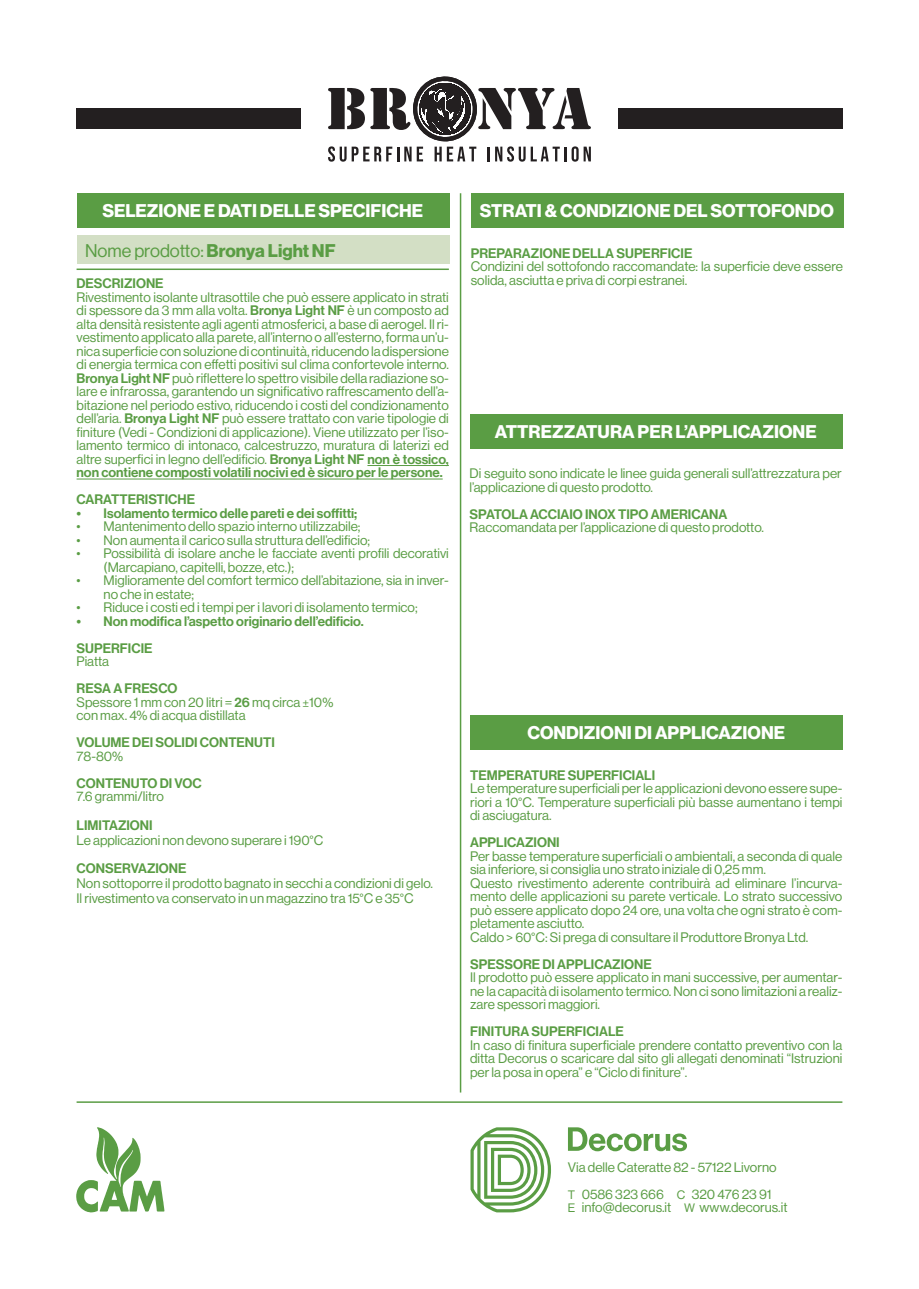
<style>
.page{position:relative;width:919px;height:1289px;background:#fff}
.page>*{position:absolute;margin:0;border:0;box-sizing:border-box;transform-origin:0 0}
.t1{font:18px "N Haas Grotesk DS Pro 75 Bd";color:#fff}
.t2{font:18px "N Haas Grotesk DS Pro 55 Rg";color:#5a9d44}
.t3{font:13.5px/13.5px "N Haas Grotesk DS Pro 55 Rg";color:#5a9d44}
.t4{font:13.5px/27px "N Haas Grotesk DS Pro 65 Md";color:#5a9d44}
.s1{font-family:"N Haas Grotesk DS Pro 75 Bd"}
.s2{font-family:"N Haas Grotesk DS Pro 65 Md"}
.s3{font-size:12px}
</style>
<div class="page">
<svg style="left:328px;top:76px;width:263px;height:86px"></svg>
<div style="left:618px;top:108px;width:224px;height:21px;background:#231f20"></div>
<div style="left:77px;top:108px;width:223px;height:21px;background:#231f20"></div>
<div style="left:77px;top:193px;width:372px;height:35px;background:#5a9d44"></div>
<div style="left:77px;top:235px;width:372px;height:29px;background:#d3dfc5"></div>
<hr style="left:367px;top:465px;width:82px;height:1px;background:#5a9d44">
<hr style="left:77px;top:479px;width:365px;height:1px;background:#5a9d44">
<hr style="left:77px;top:268px;width:372px;height:2px;background:#5a9d44">
<hr style="left:460px;top:193px;width:1px;height:899px;background:#5a9d44">
<hr style="left:77px;top:1101px;width:765px;height:1px;background:#5a9d44">
<div style="left:471px;top:193px;width:372px;height:35px;background:#5a9d44"></div>
<div style="left:470px;top:414px;width:372px;height:34px;background:#5a9d44"></div>
<div style="left:471px;top:715px;width:371px;height:35px;background:#5a9d44"></div>
<svg style="left:76px;top:1127px;width:88px;height:85px"></svg>
<svg style="left:470px;top:1127px;width:81px;height:85px"></svg>
<svg style="left:568px;top:1127px;width:119px;height:24px"></svg>
<h1 class="t1" style="left:102px;top:200px;width:322px">SELEZIONE E DATI DELLE SPECIFICHE</h1>
<h1 class="t2" style="left:85px;top:240px;width:252px">Nome prodotto: <span class="s1">Bronya Light NF</span></h1>
<p class="t4" style="left:77px;top:270px;width:89px">DESCRIZIONE</p>
<p class="t3" style="left:77px;top:290px;width:374px;text-align:justify">Rivestimento isolante ultrasottile che può essere applicato in strati di spessore da 3 mm alla volta. <span class="s2">Bronya Light NF</span> è un composto ad alta densità resistente agli agenti atmosferici, a base di aerogel. Il ri&shy;vestimento applicato alla parete, all’interno o all’esterno, forma un’u&shy;nica superficie con soluzione di continuità, riducendo la dispersione di energia termica con effetti positivi sul clima confortevole interno.<br><span class="s2">Bronya Light NF</span> può riflettere lo spettro visibile della radiazione so&shy;lare e infrarossa, garantendo un significativo raffrescamento dell’a&shy;bitazione nel periodo estivo, riducendo i costi del condizionamento dell’aria. <span class="s2">Bronya Light NF</span> può essere trattato con varie tipologie di finiture (Vedi - Condizioni di applicazione). Viene utilizzato per l’iso&shy;lamento termico di intonaco, calcestruzzo, muratura di laterizi ed altre superfici in legno dell’edificio. <span class="s2">Bronya Light NF non è tossico,</span></p>
<p class="t4" style="left:77px;top:459px;width:367px">non contiene composti volatili nocivi ed è sicuro per le persone.<br>CARATTERISTICHE</p>
<p class="t4" style="left:77px;top:499px;width:282px">• Isolamento termico delle pareti e dei soffitti;</p>
<p class="t3" style="left:77px;top:520px;width:285px">• Mantenimento dello spazio interno utilizzabile;</p>
<p class="t3" style="left:77px;top:533px;width:295px">• Non aumenta il carico sulla struttura dell’edificio;</p>
<p class="t3" style="left:104px;top:547px;width:347px;text-indent:-27px">• Possibilità di isolare anche le facciate aventi profili decorativi (Marcapiano, capitelli, bozze, etc.);</p>
<p class="t3" style="left:104px;top:574px;width:347px;text-indent:-27px">• Miglioramente del comfort termico dell’abitazione, sia in inver&shy;no che in estate;</p>
<p class="t3" style="left:77px;top:601px;width:342px">• Riduce i costi ed i tempi per i lavori di isolamento termico;</p>
<p class="t4" style="left:77px;top:607px;width:288px">• Non modifica l’aspetto originario dell’edificio.<br>SUPERFICIE</p>
<p class="t3" style="left:77px;top:655px;width:34px">Piatta</p>
<p class="t4" style="left:77px;top:675px;width:102px">RESA A FRESCO</p>
<p class="t3" style="left:77px;top:695px;width:258px">Spessore 1 mm con 20 litri = <span class="s2">26</span> mq circa <span class="s3">±</span>10% con max. 4% di acqua distillata</p>
<p class="t4" style="left:77px;top:729px;width:200px">VOLUME DEI SOLIDI CONTENUTI</p>
<p class="t3" style="left:77px;top:749px;width:48px">78-80%</p>
<p class="t4" style="left:77px;top:769px;width:127px">CONTENUTO DI VOC</p>
<p class="t3" style="left:77px;top:790px;width:89px">7.6 grammi/litro</p>
<p class="t4" style="left:77px;top:811px;width:78px">LIMITAZIONI</p>
<p class="t3" style="left:77px;top:833px;width:248px">Le applicazioni non devono superare i 190°C</p>
<p class="t4" style="left:77px;top:855px;width:111px">CONSERVAZIONE</p>
<p class="t3" style="left:77px;top:876px;width:358px;line-height:15px">Non sottoporre il prodotto bagnato in secchi a condizioni di gelo.<br>Il rivestimento va conservato in un magazzino tra 15°C e 35°C</p>
<h1 class="t1" style="left:480px;top:200px;width:355px">STRATI &amp; CONDIZIONE DEL SOTTOFONDO</h1>
<p class="t4" style="left:470px;top:239px;width:223px">PREPARAZIONE DELLA SUPERFICIE</p>
<p class="t3" style="left:470px;top:259px;width:374px">Condizini del sottofondo raccomandate: la superficie deve essere solida, asciutta e priva di corpi estranei.</p>
<h1 class="t1" style="left:494px;top:421px;width:323px">ATTREZZATURA PER L’APPLICAZIONE</h1>
<p class="t3" style="left:469px;top:466px;width:374px">Di seguito sono indicate le linee guida generali sull’attrezzatura per l’applicazione di questo prodotto.</p>
<p class="t4" style="left:469px;top:500px;width:259px">SPATOLA ACCIAIO INOX TIPO AMERICANA</p>
<p class="t3" style="left:469px;top:520px;width:296px">Raccomandata per l’applicazione di questo prodotto.</p>
<h1 class="t1" style="left:527px;top:722px;width:259px">CONDIZIONI DI APPLICAZIONE</h1>
<p class="t4" style="left:470px;top:761px;width:187px">TEMPERATURE SUPERFICIALI</p>
<p class="t3" style="left:470px;top:782px;width:374px;text-align:justify">Le temperature superficiali per le applicazioni devono essere supe&shy;riori a 10°C. Temperature superficiali più basse aumentano i tempi di asciugatura.</p>
<p class="t4" style="left:470px;top:829px;width:91px">APPLICAZIONI</p>
<p class="t3" style="left:470px;top:849px;width:374px">Per basse temperature superficiali o ambientali, a seconda di quale sia inferiore, si consiglia uno strato iniziale di 0,25 mm.<br>Questo rivestimento aderente contribuirà ad eliminare l’incurva&shy;mento delle applicazioni su parete verticale. Lo strato successivo può essere applicato dopo 24 ore, una volta che ogni strato è com&shy;pletamente asciutto.<br>Caldo &gt; 60°C: Si prega di consultare il Produttore Bronya Ltd.</p>
<p class="t4" style="left:470px;top:950px;width:183px">SPESSORE DI APPLICAZIONE</p>
<p class="t3" style="left:470px;top:971px;width:374px;text-align:justify">Il prodotto può essere applicato in mani successive, per aumentar&shy;ne la capacità di isolamento termico. Non ci sono limitazioni a realiz&shy;zare spessori maggiori.</p>
<p class="t4" style="left:470px;top:1018px;width:155px">FINITURA SUPERFICIALE</p>
<p class="t3" style="left:470px;top:1038px;width:374px;text-align:justify">In caso di finitura superficiale prendere contatto preventivo con la ditta Decorus o scaricare dal sito gli allegati denominati “Istruzioni per la posa in opera” e “Ciclo di finiture”.</p>
<p class="t3" style="left:568px;top:1153px;width:210px;line-height:27px">Via delle Cateratte 82 - 57122 Livorno<br><span class="s3">T</span> 0586 323 666 <span class="s3">C</span> 320 476 23 91</p>
<p class="t3" style="left:568px;top:1200px;width:221px"><span class="s3">E</span> info@decorus.it <span class="s3">W</span> www.decorus.it</p>
</div>
